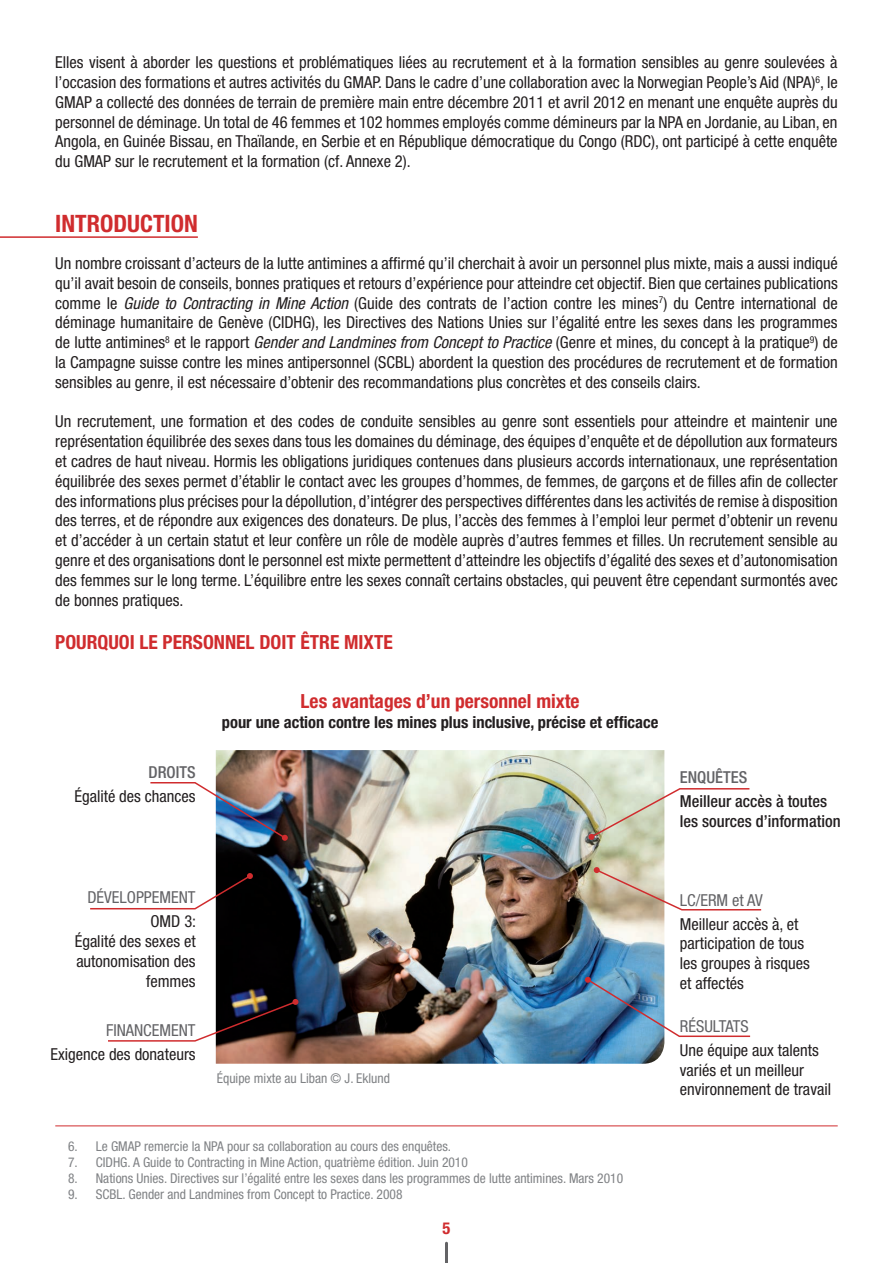
<style>
.page{position:relative;width:893px;height:1263px;background:#fff}
.page>*{position:absolute;margin:0;border:0;box-sizing:border-box;transform-origin:0 0}
.t1{font:700 condensed 24px "Helvetica Neue";color:#d02c2e}
.t2{font:700 condensed 19.5px "Helvetica Neue";color:#d02c2e}
.t3{font:condensed 16.5px/19.8px "Helvetica Neue";color:#231f20;text-align:justify}
.t4{font:700 condensed 16.5px "Helvetica Neue";color:#231f20}
.t5{font:500 condensed 16.5px/19.8px "Helvetica Neue";color:#231f20}
.t6{font:condensed 16.5px "Helvetica Neue";color:#636366}
.t7{font:500 condensed 16.5px "Helvetica Neue";color:#636366}
.t8{font:700 condensed 16.5px "Helvetica Neue";color:#d02c2e}
.t9{font:condensed 13.5px "Helvetica Neue";color:#808285}
.s1{font-style:italic}
</style>
<div class="page">
<hr style="left:445px;top:1243px;width:3px;height:20px;background:#636366">
<hr style="left:0;top:236px;width:198px;height:2px;background:#d02c2e">
<hr style="left:55px;top:1125px;width:783px;height:1px;background:#d02c2e">
<img style="left:216px;top:750px;width:448px;height:314px">
<img style="left:150px;top:781px;width:138px;height:60px">
<svg style="left:90px;top:873px;width:163px;height:37px"></svg>
<svg style="left:108px;top:999px;width:190px;height:43px"></svg>
<svg style="left:588px;top:787px;width:162px;height:53px"></svg>
<svg style="left:594px;top:867px;width:168px;height:44px"></svg>
<svg style="left:585px;top:977px;width:166px;height:61px"></svg>
<p class="t3" style="left:55px;top:52px;width:784px">Elles visent à aborder les questions et problématiques liées au recrutement et à la formation sensibles au genre soulevées à l’occasion des formations et autres activités du GMAP. Dans le cadre d’une collaboration avec la Norwegian People’s Aid (NPA)<sup>6</sup>, le GMAP a collecté des données de terrain de première main entre décembre 2011 et avril 2012 en menant une enquête auprès du personnel de déminage. Un total de 46 femmes et 102 hommes employés comme démineurs par la NPA en Jordanie, au Liban, en Angola, en Guinée Bissau, en Thaïlande, en Serbie et en République démocratique du Congo (RDC), ont participé à cette enquête du GMAP sur le recrutement et la formation (cf. Annexe 2).</p>
<h1 class="t1" style="left:55px;top:209px;width:144px">Introduction</h1>
<p class="t3" style="left:55px;top:253px;width:784px">Un nombre croissant d’acteurs de la lutte antimines a affirmé qu’il cherchait à avoir un personnel plus mixte, mais a aussi indiqué qu’il avait besoin de conseils, bonnes pratiques et retours d’expérience pour atteindre cet objectif. Bien que certaines publications comme le <span class="s1">Guide to Contracting in Mine Action</span> (Guide des contrats de l’action contre les mines<sup>7</sup>) du Centre international de déminage humanitaire de Genève (CIDHG), les Directives des Nations Unies sur l’égalité entre les sexes dans les programmes de lutte antimines<sup>8</sup> et le rapport <span class="s1">Gender and Landmines from Concept to Practice</span> (Genre et mines, du concept à la pratique<sup>9</sup>) de la Campagne suisse contre les mines antipersonnel (SCBL) abordent la question des procédures de recrutement et de formation sensibles au genre, il est nécessaire d’obtenir des recommandations plus concrètes et des conseils clairs.</p>
<p class="t3" style="left:55px;top:411px;width:784px">Un recrutement, une formation et des codes de conduite sensibles au genre sont essentiels pour atteindre et maintenir une représentation équilibrée des sexes dans tous les domaines du déminage, des équipes d’enquête et de dépollution aux formateurs et cadres de haut niveau. Hormis les obligations juridiques contenues dans plusieurs accords internationaux, une représentation équilibrée des sexes permet d’établir le contact avec les groupes d’hommes, de femmes, de garçons et de filles afin de collecter des informations plus précises pour la dépollution, d’intégrer des perspectives différentes dans les activités de remise à disposition des terres, et de répondre aux exigences des donateurs. De plus, l’accès des femmes à l’emploi leur permet d’obtenir un revenu et d’accéder à un certain statut et leur confère un rôle de modèle auprès d’autres femmes et filles. Un recrutement sensible au genre et des organisations dont le personnel est mixte permettent d’atteindre les objectifs d’égalité des sexes et d’autonomisation des femmes sur le long terme. L’équilibre entre les sexes connaît certains obstacles, qui peuvent être cependant surmontés avec de bonnes pratiques.</p>
<p class="t2" style="left:55px;top:630px;width:339px">Pourquoi le personnel doit être mixte</p>
<p class="t7" style="left:149px;top:762px;width:49px">DROITS</p>
<p class="t3" style="left:74px;top:786px;width:123px">Égalité des chances</p>
<p class="t2" style="left:301px;top:689px;width:280px">Les avantages d’un personnel mixte</p>
<p class="t4" style="left:222px;top:712px;width:438px">pour une action contre les mines plus inclusive, précise et efficace</p>
<p class="t7" style="left:680px;top:767px;width:69px">ENQUÊTES</p>
<p class="t5" style="left:680px;top:791px;width:162px">Meilleur accès à toutes les sources d’information</p>
<p class="t6" style="left:87px;top:888px;width:110px">DÉVELOPPEMENT</p>
<p class="t3" style="left:75px;top:911px;width:123px;text-align:right">OMD 3:<br>Égalité des sexes et autonomisation des femmes</p>
<p class="t6" style="left:106px;top:1020px;width:56px">FINANCement</p>
<p class="t3" style="left:50px;top:1044px;width:147px">Exigence des donateurs</p>
<p class="t9" style="left:217px;top:1070px;width:175px">Équipe mixte au Liban © J. Eklund</p>
<p class="t9" style="left:68px;top:1138px;width:385px">6. Le GMAP remercie la NPA pour sa collaboration au cours des enquêtes.</p>
<p class="t9" style="left:68px;top:1154px;width:401px">7. CIDHG. A Guide to Contracting in Mine Action, quatrième édition. Juin 2010</p>
<p class="t9" style="left:68px;top:1170px;width:557px">8. Nations Unies. Directives sur l’égalité entre les sexes dans les programmes de lutte antimines. Mars 2010</p>
<p class="t9" style="left:68px;top:1186px;width:336px">9. SCBL. Gender and Landmines from Concept to Practice. 2008</p>
<p class="t8" style="left:442px;top:1218px;width:9px">5</p>
<p class="t6" style="left:680px;top:890px;width:84px">LC/ERM et AV</p>
<p class="t3" style="left:680px;top:914px;width:132px;text-align:left">Meilleur accès à, et participation de tous les groupes à risques et affectés</p>
<p class="t6" style="left:680px;top:1016px;width:70px">RÉSULTATS</p>
<p class="t3" style="left:680px;top:1040px;width:153px;text-align:left">Une équipe aux talents variés et un meilleur environnement de travail</p>
</div>
